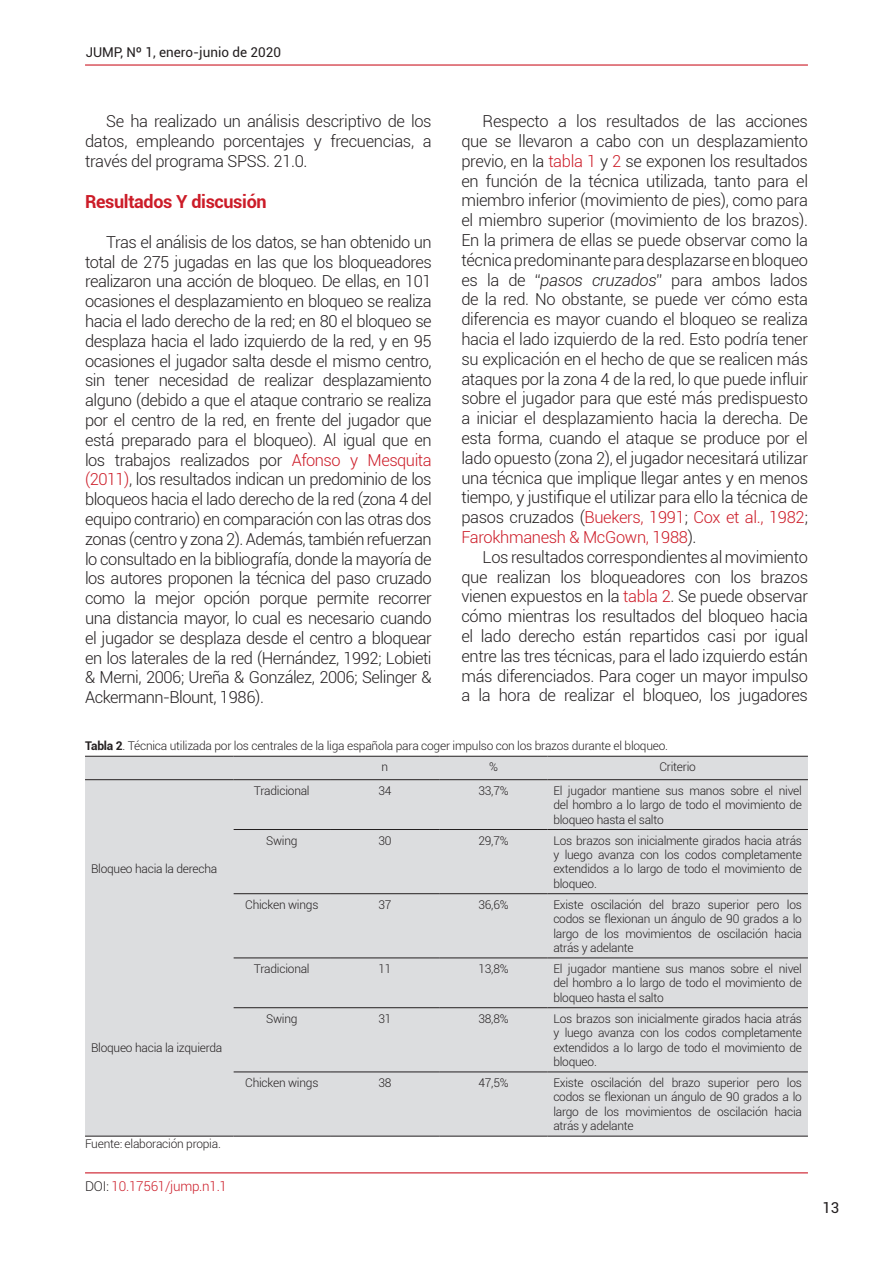
<style>
.page{position:relative;width:893px;height:1263px;background:#fff}
.page>*{position:absolute;margin:0;border:0;box-sizing:border-box;transform-origin:0 0}
.Parrafo_principal{font:700 18px "Roboto";letter-spacing:-.02em;color:#cc1c28}
.Parrafo_principal-2{font:300 16.5px/19.8px "Roboto";letter-spacing:-.02em;color:#231f20;text-align:justify}
.t1{font:15px "Roboto";color:#231f20}
.t2{font:13.5px "Roboto";color:#231f20}
.t3{font:300 13.5px "Roboto";letter-spacing:-.02em;color:#cc1c28}
.Pie_de_figura{font:300 12px/14.4px "Roboto";letter-spacing:-.02em;color:#231f20;text-align:justify}
.s1{color:#cc1c28}
.s2{font-style:italic}
.s3{font-weight:700}
.s4{color:#231f20}
</style>
<div class="page">
<hr style="left:85px;top:64px;width:723px;height:2px;background:#cc1c28">
<hr style="left:85px;top:1172px;width:723px;height:1px;background:#cc1c28">
<div style="left:85px;top:757px;width:723px;height:379px;background:#dcdddf"></div>
<hr style="left:85px;top:756px;width:149px;height:1px;background:#231f20">
<hr style="left:234px;top:756px;width:96px;height:1px;background:#231f20">
<hr style="left:330px;top:756px;width:110px;height:1px;background:#231f20">
<hr style="left:440px;top:756px;width:107px;height:1px;background:#231f20">
<hr style="left:547px;top:756px;width:261px;height:1px;background:#231f20">
<hr style="left:85px;top:779px;width:149px;height:1px;background:#231f20">
<hr style="left:85px;top:1136px;width:149px;height:1px;background:#231f20">
<hr style="left:234px;top:779px;width:96px;height:1px;background:#231f20">
<hr style="left:330px;top:779px;width:110px;height:1px;background:#231f20">
<hr style="left:440px;top:779px;width:107px;height:1px;background:#231f20">
<hr style="left:547px;top:779px;width:261px;height:1px;background:#231f20">
<hr style="left:234px;top:829px;width:96px;height:1px;background:#231f20">
<hr style="left:330px;top:829px;width:110px;height:1px;background:#231f20">
<hr style="left:440px;top:829px;width:107px;height:1px;background:#231f20">
<hr style="left:547px;top:829px;width:261px;height:1px;background:#231f20">
<hr style="left:234px;top:893px;width:96px;height:1px;background:#231f20">
<hr style="left:330px;top:893px;width:110px;height:1px;background:#231f20">
<hr style="left:440px;top:893px;width:107px;height:1px;background:#231f20">
<hr style="left:547px;top:893px;width:261px;height:1px;background:#231f20">
<hr style="left:234px;top:957px;width:96px;height:1px;background:#231f20">
<hr style="left:330px;top:957px;width:110px;height:1px;background:#231f20">
<hr style="left:440px;top:957px;width:107px;height:1px;background:#231f20">
<hr style="left:547px;top:957px;width:261px;height:1px;background:#231f20">
<hr style="left:234px;top:1007px;width:96px;height:1px;background:#231f20">
<hr style="left:330px;top:1007px;width:110px;height:1px;background:#231f20">
<hr style="left:440px;top:1007px;width:107px;height:1px;background:#231f20">
<hr style="left:547px;top:1007px;width:261px;height:1px;background:#231f20">
<hr style="left:234px;top:1071px;width:96px;height:1px;background:#231f20">
<hr style="left:330px;top:1071px;width:110px;height:1px;background:#231f20">
<hr style="left:440px;top:1071px;width:107px;height:1px;background:#231f20">
<hr style="left:547px;top:1071px;width:261px;height:1px;background:#231f20">
<hr style="left:234px;top:1136px;width:96px;height:1px;background:#231f20">
<hr style="left:330px;top:1136px;width:110px;height:1px;background:#231f20">
<hr style="left:440px;top:1136px;width:107px;height:1px;background:#231f20">
<hr style="left:547px;top:1136px;width:261px;height:1px;background:#231f20">
<p class="t2" style="left:86px;top:43px;width:197px">JUMP, Nº 1, enero-junio de 2020</p>
<p class="Parrafo_principal-2" style="left:85px;top:111px;width:348px;text-indent:21px">Se ha realizado un análisis descriptivo de los datos, empleando porcentajes y frecuencias, a través del programa SPSS. 21.0.</p>
<p class="Parrafo_principal" style="left:85px;top:189px;width:183px">Resultados Y discusión</p>
<p class="Parrafo_principal-2" style="left:85px;top:231px;width:348px;text-indent:21px">Tras el análisis de los datos, se han obtenido un total de 275 jugadas en las que los bloqueadores realizaron una acción de bloqueo. De ellas, en 101 ocasiones el desplazamiento en bloqueo se realiza hacia el lado derecho de la red; en 80 el bloqueo se desplaza hacia el lado izquierdo de la red, y en 95 ocasiones el jugador salta desde el mismo centro, sin tener necesidad de realizar desplazamiento alguno (debido a que el ataque contrario se realiza por el centro de la red, en frente del jugador que está preparado para el bloqueo). Al igual que en los trabajos realizados por <span class="s1">Afonso y Mesquita (2011)</span>, los resultados indican un predominio de los bloqueos hacia el lado derecho de la red (zona 4 del equipo contrario) en comparación con las otras dos zonas (centro y zona 2). Además, también refuerzan lo consultado en la bibliografía, donde la mayoría de los autores proponen la técnica del paso cruzado como la mejor opción porque permite recorrer una distancia mayor, lo cual es necesario cuando el jugador se desplaza desde el centro a bloquear en los laterales de la red (Hernández, 1992; Lobieti &amp; Merni, 2006; Ureña &amp; González, 2006; Selinger &amp; Ackermann-Blount, 1986).</p>
<p class="Parrafo_principal-2" style="left:461px;top:111px;width:348px;text-indent:21px">Respecto a los resultados de las acciones que se llevaron a cabo con un desplazamiento previo, en la <span class="s1">tabla 1</span> y <span class="s1">2</span> se exponen los resultados en función de la técnica utilizada, tanto para el miembro inferior (movimiento de pies), como para el miembro superior (movimiento de los brazos).<br>En la primera de ellas se puede observar como la técnica predominante para desplazarse en bloqueo es la de “<span class="s2">pasos cruzados</span>” para ambos lados de la red. No obstante, se puede ver cómo esta diferencia es mayor cuando el bloqueo se realiza hacia el lado izquierdo de la red. Esto podría tener su explicación en el hecho de que se realicen más ataques por la zona 4 de la red, lo que puede influir sobre el jugador para que esté más predispuesto a iniciar el desplazamiento hacia la derecha. De esta forma, cuando el ataque se produce por el lado opuesto (zona 2), el jugador necesitará utilizar una técnica que implique llegar antes y en menos tiempo, y justifique el utilizar para ello la técnica de pasos cruzados (<span class="s1">Buekers, 1991</span>; <span class="s1">Cox et al., 1982</span>; <span class="s1">Farokhmanesh &amp; McGown, 1988</span>).</p>
<p class="Parrafo_principal-2" style="left:461px;top:546px;width:348px;text-indent:21px">Los resultados correspondientes al movimiento que realizan los bloqueadores con los brazos vienen expuestos en la <span class="s1">tabla 2</span>. Se puede observar cómo mientras los resultados del bloqueo hacia el lado derecho están repartidos casi por igual entre las tres técnicas, para el lado izquierdo están más diferenciados. Para coger un mayor impulso a la hora de realizar el bloqueo, los jugadores</p>
<p class="Pie_de_figura" style="left:85px;top:738px;width:584px"><span class="s3">Tabla 2</span>. Técnica utilizada por los centrales de la liga española para coger impulso con los brazos durante el bloqueo.</p>
<p class="Pie_de_figura" style="left:382px;top:759px;width:8px">n</p>
<p class="Pie_de_figura" style="left:489px;top:759px;width:10px">%</p>
<p class="Pie_de_figura" style="left:659px;top:759px;width:38px">Criterio</p>
<p class="Pie_de_figura" style="left:91px;top:861px;width:128px">Bloqueo hacia la derecha</p>
<p class="Pie_de_figura" style="left:91px;top:1040px;width:133px">Bloqueo hacia la izquierda</p>
<p class="Pie_de_figura" style="left:85px;top:1136px;width:137px">Fuente: elaboración propia.</p>
<p class="t3" style="left:85px;top:1176px;width:144px"><span class="s4">DOI:</span> 10.17561/jump.n1.1</p>
<p class="Pie_de_figura" style="left:254px;top:783px;width:57px">Tradicional</p>
<p class="Pie_de_figura" style="left:378px;top:783px;width:15px">34</p>
<p class="Pie_de_figura" style="left:478px;top:783px;width:32px">33,7%</p>
<p class="Pie_de_figura" style="left:553px;top:783px;width:250px">El jugador mantiene sus manos sobre el nivel del hombro a lo largo de todo el movimiento de bloqueo hasta el salto</p>
<p class="Pie_de_figura" style="left:266px;top:833px;width:33px">Swing</p>
<p class="Pie_de_figura" style="left:378px;top:833px;width:15px">30</p>
<p class="Pie_de_figura" style="left:478px;top:833px;width:32px">29,7%</p>
<p class="Pie_de_figura" style="left:553px;top:833px;width:250px">Los brazos son inicialmente girados hacia atrás y luego avanza con los codos completamente extendidos a lo largo de todo el movimiento de bloqueo.</p>
<p class="Pie_de_figura" style="left:245px;top:897px;width:75px">Chicken wings</p>
<p class="Pie_de_figura" style="left:378px;top:897px;width:15px">37</p>
<p class="Pie_de_figura" style="left:478px;top:897px;width:32px">36,6%</p>
<p class="Pie_de_figura" style="left:553px;top:897px;width:250px">Existe oscilación del brazo superior pero los codos se flexionan un ángulo de 90 grados a lo largo de los movimientos de oscilación hacia atrás y adelante</p>
<p class="Pie_de_figura" style="left:254px;top:961px;width:57px">Tradicional</p>
<p class="Pie_de_figura" style="left:378px;top:961px;width:15px">11</p>
<p class="Pie_de_figura" style="left:478px;top:961px;width:32px">13,8%</p>
<p class="Pie_de_figura" style="left:553px;top:961px;width:250px">El jugador mantiene sus manos sobre el nivel del hombro a lo largo de todo el movimiento de bloqueo hasta el salto</p>
<p class="Pie_de_figura" style="left:266px;top:1011px;width:33px">Swing</p>
<p class="Pie_de_figura" style="left:378px;top:1011px;width:15px">31</p>
<p class="Pie_de_figura" style="left:478px;top:1011px;width:32px">38,8%</p>
<p class="Pie_de_figura" style="left:553px;top:1011px;width:250px">Los brazos son inicialmente girados hacia atrás y luego avanza con los codos completamente extendidos a lo largo de todo el movimiento de bloqueo.</p>
<p class="Pie_de_figura" style="left:245px;top:1075px;width:75px">Chicken wings</p>
<p class="Pie_de_figura" style="left:378px;top:1075px;width:15px">38</p>
<p class="Pie_de_figura" style="left:478px;top:1075px;width:32px">47,5%</p>
<p class="Pie_de_figura" style="left:553px;top:1075px;width:250px">Existe oscilación del brazo superior pero los codos se flexionan un ángulo de 90 grados a lo largo de los movimientos de oscilación hacia atrás y adelante</p>
<p class="t1" style="left:822px;top:1197px;width:18px">13</p>
</div>
